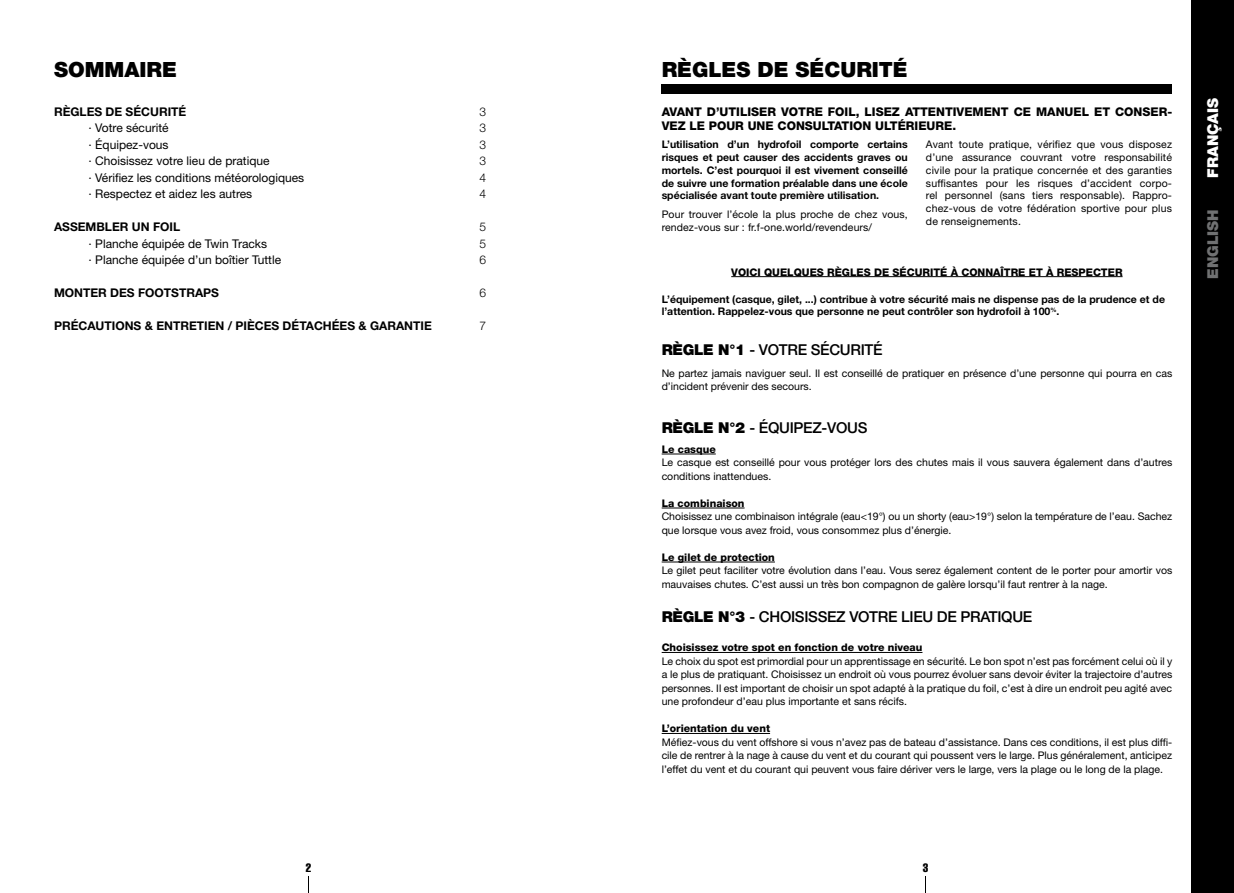
<style>
.page{position:relative;width:1234px;height:893px;background:#fff}
.page>*{position:absolute;margin:0;border:0;box-sizing:border-box;transform-origin:0 0}
.t1{font:900 21px "Helvetica Neue LT Std";color:#000}
.t2{font:500 15px "Helvetica Neue LT Std";letter-spacing:-.02em;color:#000}
.t3{font:900 15px "Helvetica Neue LT Std";color:#fff}
.t4{font:900 15px "Helvetica Neue LT Std";color:#707172}
.t5{font:12px "Helvetica Neue LT Std";color:#000}
.t6{font:700 12px "Helvetica Neue LT Std";color:#000}
.t7{font:800 12px/14.2px "Helvetica Neue LT Std";color:#000}
.t8{font:300 12px "Helvetica Neue LT Std";color:#000}
.t9{font:extra-condensed 12px "Helvetica";color:#000}
.t10{font:10.5px/12.8px "Helvetica Neue LT Std";color:#000}
.t11{font:700 10.5px/12.8px "Helvetica Neue LT Std";color:#000;text-align:justify}
.t12{font:800 10.5px "Helvetica Neue LT Std";color:#000}
.s1{font-weight:900}
</style>
<div class="page">
<div style="left:1191px;top:0;width:42px;height:893px;background:#000"></div>
<svg style="left:308px;top:876px;width:1px;height:17px"></svg>
<svg style="left:925px;top:876px;width:1px;height:17px"></svg>
<hr style="left:661px;top:454px;width:54px;height:1px;background:#000">
<hr style="left:661px;top:508px;width:83px;height:1px;background:#000">
<hr style="left:661px;top:562px;width:113px;height:1px;background:#000">
<hr style="left:731px;top:276px;width:391px;height:1px;background:#000">
<hr style="left:661px;top:652px;width:261px;height:1px;background:#000">
<hr style="left:661px;top:733px;width:109px;height:1px;background:#000">
<div style="left:661px;top:84px;width:510px;height:10px;background:#000"></div>
<h1 class="t1" style="left:54px;top:57px;width:124px">SOMMAIRE</h1>
<h1 class="t1" style="left:661px;top:57px;width:247px">RÈGLES DE SÉCURITÉ</h1>
<p class="t6" style="left:54px;top:104px;width:134px">RÈGLES DE SÉCURITÉ</p>
<p class="t8" style="left:479px;top:104px;width:8px">3</p>
<p class="t5" style="left:88px;top:121px;width:82px">∙ Votre sécurité</p>
<p class="t8" style="left:479px;top:121px;width:8px">3</p>
<p class="t5" style="left:88px;top:137px;width:82px">∙ Équipez-vous</p>
<p class="t8" style="left:479px;top:137px;width:8px">3</p>
<p class="t5" style="left:88px;top:154px;width:182px">∙ Choisissez votre lieu de pratique</p>
<p class="t8" style="left:479px;top:154px;width:8px">3</p>
<p class="t5" style="left:88px;top:170px;width:217px">∙ Vérifiez les conditions météorologiques</p>
<p class="t8" style="left:479px;top:170px;width:8px">4</p>
<p class="t5" style="left:88px;top:187px;width:165px">∙ Respectez et aidez les autres</p>
<p class="t8" style="left:479px;top:187px;width:8px">4</p>
<p class="t6" style="left:54px;top:219px;width:128px">ASSEMBLER UN FOIL</p>
<p class="t8" style="left:479px;top:220px;width:8px">5</p>
<p class="t5" style="left:88px;top:236px;width:180px">∙ Planche équipée de Twin Tracks</p>
<p class="t8" style="left:479px;top:236px;width:8px">5</p>
<p class="t5" style="left:88px;top:253px;width:194px">∙ Planche équipée d’un boîtier Tuttle</p>
<p class="t8" style="left:479px;top:253px;width:8px">6</p>
<p class="t6" style="left:54px;top:285px;width:166px">MONTER DES FOOTSTRAPS</p>
<p class="t8" style="left:479px;top:286px;width:8px">6</p>
<p class="t6" style="left:54px;top:318px;width:379px">PRÉCAUTIONS &amp; ENTRETIEN / PIÈCES DÉTACHÉES &amp; GARANTIE</p>
<p class="t8" style="left:479px;top:319px;width:8px">7</p>
<p class="t7" style="left:661px;top:104px;width:512px">AVANT D’UTILISER VOTRE FOIL, LISEZ ATTENTIVEMENT CE MANUEL ET CONSER-<br>VEZ LE POUR UNE CONSULTATION ULTÉRIEURE.</p>
<p class="t10" style="left:925px;top:138px;width:247px;text-align:justify">Avant toute pratique, vérifiez que vous disposez d’une assurance couvrant votre responsabilité civile pour la pratique concernée et des garanties suffisantes pour les risques d’accident corpo&shy;rel personnel (sans tiers responsable). Rappro&shy;chez-vous de votre fédération sportive pour plus de renseignements.</p>
<p class="t11" style="left:661px;top:138px;width:248px">L’utilisation d’un hydrofoil comporte certains risques et peut causer des accidents graves ou mortels. C’est pourquoi il est vivement conseillé de suivre une formation préalable dans une école spécialisée avant toute première utilisation.</p>
<p class="t10" style="left:661px;top:208px;width:247px">Pour trouver l’école la plus proche de chez vous, rendez-vous sur : fr.f-one.world/revendeurs/</p>
<p class="t12" style="left:731px;top:266px;width:393px">VOICI QUELQUES RÈGLES DE SÉCURITÉ À CONNAÎTRE ET À RESPECTER</p>
<p class="t11" style="left:661px;top:292px;width:504px">L’équipement (casque, gilet, ...) contribue à votre sécurité mais ne dispense pas de la prudence et de l’attention. Rappelez-vous que personne ne peut contrôler son hydrofoil à 100<sup>%</sup>.</p>
<h2 class="t2" style="left:661px;top:341px;width:222px"><span class="s1">RÈGLE N°1</span> - VOTRE SÉCURITÉ</h2>
<p class="t10" style="left:661px;top:367px;width:512px">Ne partez jamais naviguer seul. Il est conseillé de pratiquer en présence d’une personne qui pourra en cas d’incident prévenir des secours.</p>
<h2 class="t2" style="left:661px;top:418px;width:207px"><span class="s1">RÈGLE N°2</span> - ÉQUIPEZ-VOUS</h2>
<p class="t12" style="left:661px;top:443px;width:56px">Le casque</p>
<p class="t10" style="left:661px;top:456px;width:512px;line-height:13.5px">Le casque est conseillé pour vous protéger lors des chutes mais il vous sauvera également dans d’autres conditions inattendues.</p>
<p class="t12" style="left:661px;top:497px;width:84px">La combinaison</p>
<p class="t10" style="left:661px;top:510px;width:512px;line-height:13.5px">Choisissez une combinaison intégrale (eau&lt;19°) ou un shorty (eau&gt;19°) selon la température de l’eau. Sachez que lorsque vous avez froid, vous consommez plus d’énergie.</p>
<p class="t12" style="left:661px;top:551px;width:115px">Le gilet de protection</p>
<p class="t10" style="left:661px;top:564px;width:512px;line-height:13.5px">Le gilet peut faciliter votre évolution dans l’eau. Vous serez également content de le porter pour amortir vos mauvaises chutes. C’est aussi un très bon compagnon de galère lorsqu’il faut rentrer à la nage.</p>
<h2 class="t2" style="left:661px;top:608px;width:372px"><span class="s1">RÈGLE N°3</span> - CHOISISSEZ VOTRE LIEU DE PRATIQUE</h2>
<p class="t12" style="left:661px;top:641px;width:262px">Choisissez votre spot en fonction de votre niveau</p>
<p class="t10" style="left:661px;top:654px;width:512px;line-height:13.5px;text-align:justify">Le choix du spot est primordial pour un apprentissage en sécurité. Le bon spot n’est pas forcément celui où il y a le plus de pratiquant. Choisissez un endroit où vous pourrez évoluer sans devoir éviter la trajectoire d’autres personnes. Il est important de choisir un spot adapté à la pratique du foil, c’est à dire un endroit peu agité avec une profondeur d’eau plus importante et sans récifs.</p>
<p class="t12" style="left:661px;top:722px;width:110px">L’orientation du vent</p>
<p class="t10" style="left:661px;top:735px;width:512px;line-height:13.5px;text-align:justify">Méfiez-vous du vent offshore si vous n’avez pas de bateau d’assistance. Dans ces conditions, il est plus diffi&shy;cile de rentrer à la nage à cause du vent et du courant qui poussent vers le large. Plus généralement, anticipez l’effet du vent et du courant qui peuvent vous faire dériver vers le large, vers la plage ou le long de la plage.</p>
<h2 class="t3" style="left:1203px;top:178px;width:81px;rotate:-90deg">FRANÇAIS</h2>
<h2 class="t4" style="left:1203px;top:279px;width:71px;rotate:-90deg">ENGLISH</h2>
<p class="t9" style="left:305px;top:860px;width:7px">2</p>
<p class="t9" style="left:922px;top:860px;width:7px">3</p>
</div>
